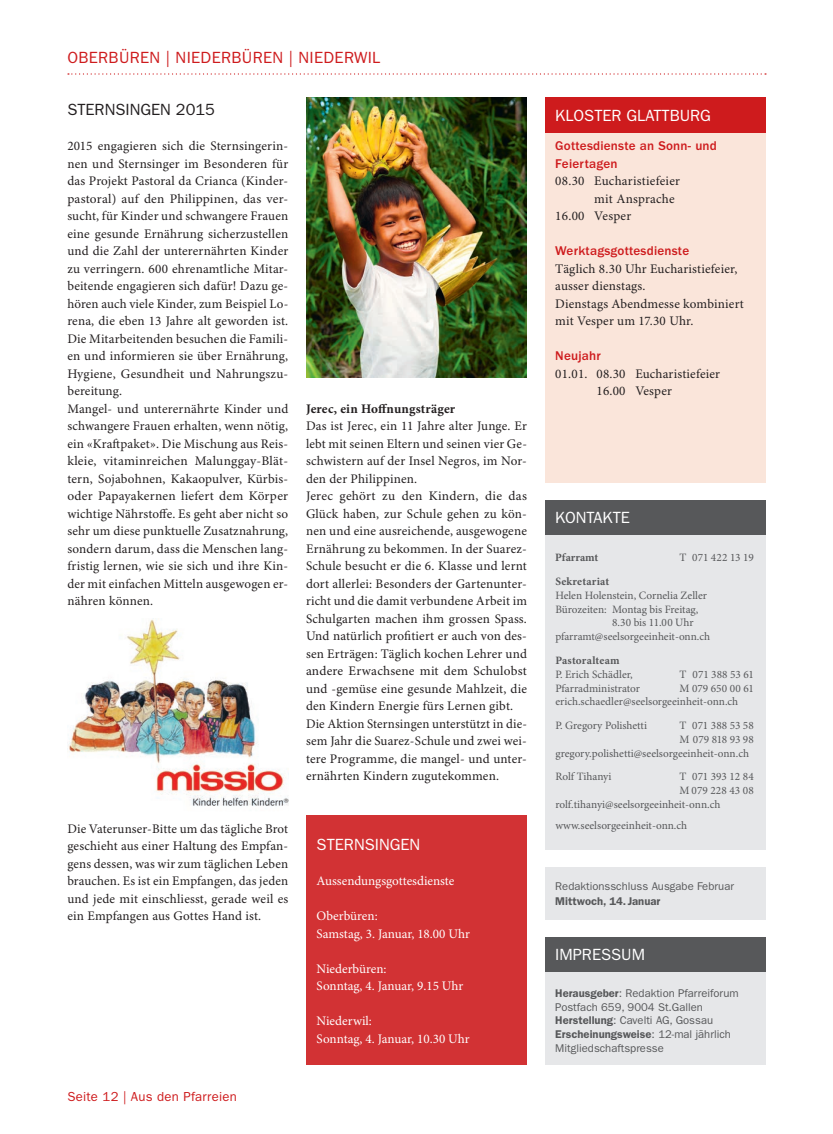
<style>
.page{position:relative;width:833px;height:1134px;background:#fff}
.page>*{position:absolute;margin:0;border:0;box-sizing:border-box;transform-origin:0 0}
.t1{font:16.25px "ITC Franklin Gothic Std";color:#fff}
.t2{font:16.25px "ITC Franklin Gothic Std";letter-spacing:.02em;color:#ce1b1d}
.t3{font:16.25px "ITC Franklin Gothic Std";color:#231f20}
.t4{font:13.12px/17.5px "Minion Pro";letter-spacing:.015em;color:#231f20}
.t5{font:13.12px/17.5px "Minion Pro";color:#fff}
.t6{font:500 13.12px/17.5px "ITC Franklin Gothic Std";letter-spacing:.015em;color:#ce1b1d}
.t7{font:700 13.12px "Minion Pro";letter-spacing:.01em;color:#231f20}
.t8{font:13.12px "ITC Franklin Gothic Std";letter-spacing:.02em;color:#ce1b1d}
.t9{font:11.25px/13.8px "Minion Pro";color:#57585a}
.t10{font:11.25px/13.8px "ITC Franklin Gothic Std";color:#57585a}
.t11{font:700 11.25px "Minion Pro";letter-spacing:.015em;color:#57585a}
.t12{font:600 11.25px "ITC Franklin Gothic Std";color:#57585a}
.t13{font:700 11.25px "Minion Pro";letter-spacing:-.005em;color:#57585a}
.s1{font-weight:600}
</style>
<div class="page">
<div style="left:544px;top:500px;width:221px;height:35px;background:#57585a"></div>
<div style="left:544px;top:937px;width:221px;height:35px;background:#57585a"></div>
<div style="left:544px;top:535px;width:221px;height:315px;background:#e6e7e9"></div>
<div style="left:544px;top:972px;width:221px;height:93px;background:#e6e7e9"></div>
<svg style="left:68px;top:73px;width:698px;height:2px"></svg>
<div style="left:544px;top:98px;width:221px;height:35px;background:#ce1b1d"></div>
<div style="left:306px;top:815px;width:221px;height:250px;background:#d23234"></div>
<div style="left:544px;top:133px;width:221px;height:349px;background:#fae5da"></div>
<img style="left:67px;top:618px;width:221px;height:188px">
<img style="left:306px;top:98px;width:221px;height:280px">
<div style="left:544px;top:867px;width:221px;height:53px;background:#e6e7e9"></div>
<p class="t2" style="left:67px;top:48px;width:314px">OBERBÜREN | NIEDERBÜREN | NIEDERWIL</p>
<p class="t3" style="left:67px;top:100px;width:149px">STERNSINGEN 2015</p>
<p class="t4" style="left:67px;top:138px;width:222px">2015 engagieren sich die Sternsingerin&shy;nen und Sternsinger im Besonderen für das Projekt Pastoral da Crianca (Kinder&shy;pastoral) auf den Philippinen, das ver&shy;sucht, für Kinder und schwangere Frauen eine gesunde Ernährung sicherzustellen und die Zahl der unterernährten Kinder zu verringern. 600 ehrenamtliche Mitar&shy;beitende engagieren sich dafür! Dazu ge&shy;hören auch viele Kinder, zum Beispiel Lo&shy;rena, die eben 13 Jahre alt geworden ist.<br>Die Mitarbeitenden besuchen die Famili&shy;en und informieren sie über Ernährung, Hygiene, Gesundheit und Nahrungszu&shy;bereitung.<br>Mangel- und unterernährte Kinder und schwangere Frauen erhalten, wenn nötig, ein «Kraftpaket». Die Mischung aus Reis&shy;kleie, vitaminreichen Malunggay-Blät&shy;tern, Sojabohnen, Kakaopulver, Kürbis&shy;oder Papayakernen liefert dem Körper wichtige Nährstoffe. Es geht aber nicht so sehr um diese punktuelle Zusatznahrung, sondern darum, dass die Menschen lang&shy;fristig lernen, wie sie sich und ihre Kin&shy;der mit einfachen Mitteln ausgewogen er&shy;nähren können.</p>
<p class="t4" style="left:67px;top:820px;width:222px;text-align:justify">Die Vaterunser-Bitte um das tägliche Brot geschieht aus einer Haltung des Empfan&shy;gens dessen, was wir zum täglichen Leben brauchen. Es ist ein Empfangen, das jeden und jede mit einschliesst, gerade weil es ein Empfangen aus Gottes Hand ist.</p>
<p class="t7" style="left:306px;top:399px;width:151px">Jerec, ein Hoffnungsträger</p>
<p class="t4" style="left:306px;top:418px;width:222px">Das ist Jerec, ein 11 Jahre alter Junge. Er lebt mit seinen Eltern und seinen vier Ge&shy;schwistern auf der Insel Negros, im Nor&shy;den der Philippinen.<br>Jerec gehört zu den Kindern, die das Glück haben, zur Schule gehen zu kön&shy;nen und eine ausreichende, ausgewogene Ernährung zu bekommen. In der Suarez-Schule besucht er die 6. Klasse und lernt dort allerlei: Besonders der Gartenunter&shy;richt und die damit verbundene Arbeit im Schulgarten machen ihm grossen Spass.<br>Und natürlich profitiert er auch von des&shy;sen Erträgen: Täglich kochen Lehrer und andere Erwachsene mit dem Schulobst und -gemüse eine gesunde Mahlzeit, die den Kindern Energie fürs Lernen gibt.<br>Die Aktion Sternsingen unterstützt in die&shy;sem Jahr die Suarez-Schule und zwei wei&shy;tere Programme, die mangel- und unter&shy;ernährten Kindern zugutekommen.</p>
<p class="t1" style="left:317px;top:835px;width:105px">STERNSINGEN</p>
<p class="t5" style="left:317px;top:873px;width:139px">Aussendungsgottesdienste</p>
<p class="t5" style="left:317px;top:908px;width:155px">Oberbüren:<br>Samstag, 3. Januar, 18.00 Uhr</p>
<p class="t5" style="left:317px;top:960px;width:148px">Niederbüren:<br>Sonntag, 4. Januar, 9.15 Uhr</p>
<p class="t5" style="left:317px;top:1013px;width:155px">Niederwil:<br>Sonntag, 4. Januar, 10.30 Uhr</p>
<p class="t8" style="left:67px;top:1089px;width:171px">Seite 12 | Aus den Pfarreien</p>
<p class="t1" style="left:555px;top:106px;width:157px">KLOSTER GLATTBURG</p>
<p class="t6" style="left:555px;top:137px;width:163px">Gottesdienste an Sonn- und<br>Feiertagen</p>
<p class="t4" style="left:555px;top:173px;width:126px">08.30 Eucharistiefeier</p>
<p class="t4" style="left:594px;top:190px;width:82px">mit Ansprache</p>
<p class="t4" style="left:555px;top:208px;width:77px">16.00 Vesper</p>
<p class="t6" style="left:555px;top:242px;width:135px">Werktagsgottesdienste</p>
<p class="t4" style="left:555px;top:260px;width:190px">Täglich 8.30 Uhr Eucharistiefeier, ausser dienstags.<br>Dienstags Abendmesse kombiniert mit Vesper um 17.30 Uhr.</p>
<p class="t6" style="left:555px;top:347px;width:47px">Neujahr</p>
<p class="t4" style="left:555px;top:365px;width:166px;text-align:center">01.01. 08.30 Eucharistiefeier<br>16.00 Vesper</p>
<p class="t1" style="left:555px;top:508px;width:76px">KONTAKTE</p>
<p class="t13" style="left:555px;top:550px;width:45px">Pfarramt</p>
<p class="t9" style="left:679px;top:551px;width:76px">T 071 422 13 19</p>
<p class="t11" style="left:555px;top:574px;width:56px">Sekretariat</p>
<p class="t9" style="left:555px;top:589px;width:153px">Helen Holenstein, Cornelia Zeller</p>
<p class="t9" style="left:555px;top:603px;width:145px">Bürozeiten: Montag bis Freitag,</p>
<p class="t9" style="left:612px;top:616px;width:83px">8.30 bis 11.00 Uhr</p>
<p class="t9" style="left:555px;top:630px;width:156px">pfarramt@seelsorgeeinheit-onn.ch</p>
<p class="t11" style="left:555px;top:653px;width:66px">Pastoralteam</p>
<p class="t9" style="left:555px;top:668px;width:79px">P. Erich Schädler,</p>
<p class="t9" style="left:679px;top:668px;width:76px">T 071 388 53 61</p>
<p class="t9" style="left:555px;top:682px;width:86px">Pfarradministrator</p>
<p class="t9" style="left:555px;top:682px;width:200px;text-indent:124px">M 079 650 00 61 erich.schaedler@seelsorgeeinheit-onn.ch</p>
<p class="t9" style="left:555px;top:719px;width:93px">P. Gregory Polishetti</p>
<p class="t9" style="left:679px;top:719px;width:76px">T 071 388 53 58</p>
<p class="t9" style="left:679px;top:733px;width:76px">M 079 818 93 98</p>
<p class="t9" style="left:555px;top:747px;width:195px">gregory.polishetti@seelsorgeeinheit-onn.ch</p>
<p class="t9" style="left:555px;top:770px;width:58px">Rolf Tihanyi</p>
<p class="t9" style="left:679px;top:770px;width:76px">T 071 393 12 84</p>
<p class="t9" style="left:679px;top:784px;width:76px">M 079 228 43 08</p>
<p class="t9" style="left:555px;top:798px;width:167px">rolf.tihanyi@seelsorgeeinheit-onn.ch</p>
<p class="t9" style="left:555px;top:819px;width:133px">www.seelsorgeeinheit-onn.ch</p>
<p class="t10" style="left:555px;top:879px;width:180px">Redaktionsschluss Ausgabe Februar</p>
<p class="t12" style="left:555px;top:894px;width:107px">Mittwoch, 14. Januar</p>
<p class="t1" style="left:555px;top:945px;width:91px">IMPRESSUM</p>
<p class="t10" style="left:555px;top:986px;width:185px"><span class="s1">Herausgeber</span>: Redaktion Pfarreiforum<br>Postfach 659, 9004 St.Gallen<br><span class="s1">Herstellung</span>: Cavelti AG, Gossau<br><span class="s1">Erscheinungsweise</span>: 12-mal jährlich<br>Mitgliedschaftspresse</p>
</div>
